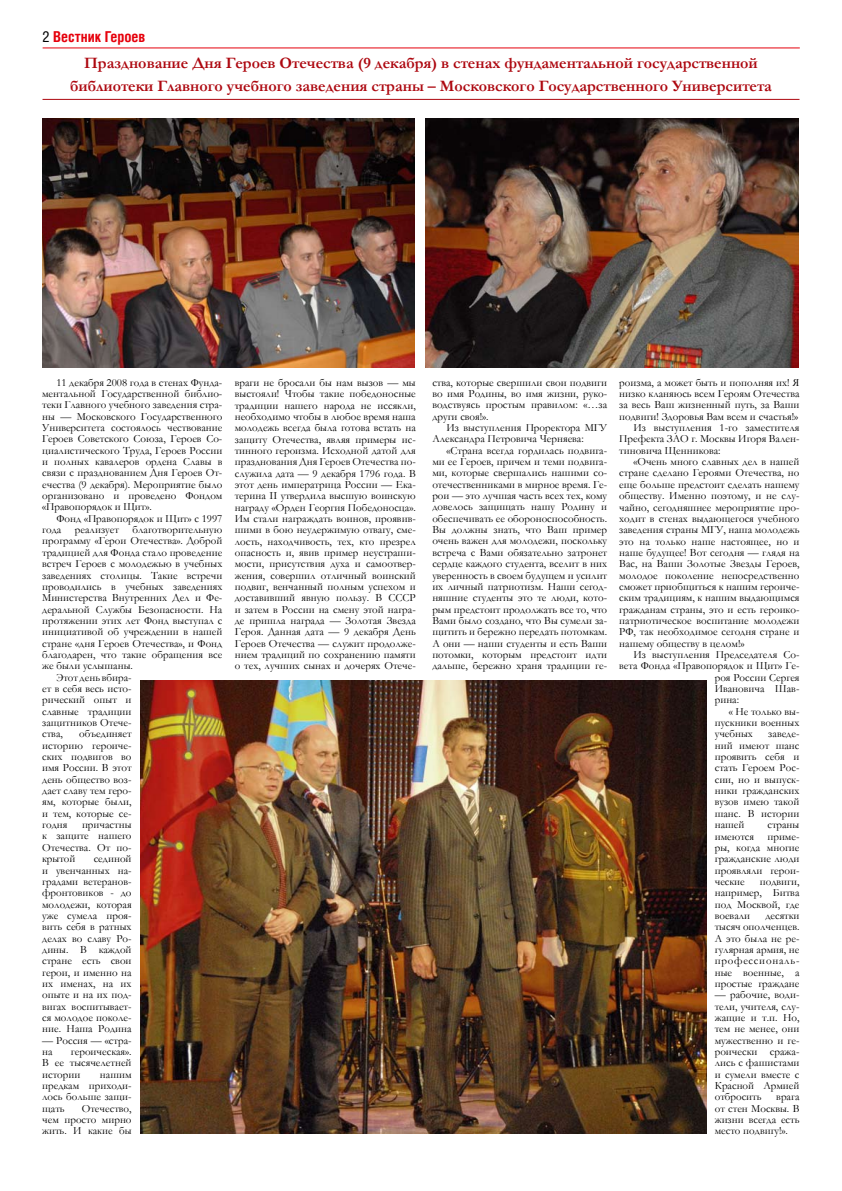
<style>
.page{position:relative;width:842px;height:1191px;background:#fff}
.page>*{position:absolute;margin:0;border:0;box-sizing:border-box;transform-origin:0 0}
.t1{font:700 16px/22.7px "Garamond";color:#ad070f;text-align:center}
.t2{font:700 15px "Helios Cond";color:#e6000c}
.t3{font:11px/11.3px "Garamond";color:#000;text-align:justify}
.s1{font-weight:400;color:#000}
</style>
<div class="page">
<hr style="left:43px;top:47px;width:757px;height:1px;background:#e6000c">
<img style="left:140px;top:680px;width:566px;height:453px">
<hr style="left:43px;top:99px;width:756px;height:1px;background:#ad070f">
<img style="left:43px;top:118px;width:372px;height:250px">
<img style="left:426px;top:118px;width:372px;height:250px">
<h2 class="t2" style="left:43px;top:27px;width:105px"><span class="s1">2</span> Вестник Героев</h2>
<h1 class="t1" style="left:70px;top:52px;width:703px">Празднование Дня Героев Отечества (9 декабря) в стенах фундаментальной государственной библиотеки Главного учебного заведения страны – Московского Государственного Университета</h1>
<p class="t3" style="left:42px;top:376px;width:182px;text-indent:14px">11 декабря 2008 года в стенах Фунда&shy;ментальной Государственной библио&shy;теки Главного учебного заведения стра&shy;ны — Московского Государственного Университета состоялось чествование Героев Советского Союза, Героев Со&shy;циалистического Труда, Героев России и полных кавалеров ордена Славы в связи с празднованием Дня Героев От&shy;ечества (9 декабря). Мероприятие было организовано и проведено Фондом «Правопорядок и Щит».</p>
<p class="t3" style="left:56px;top:512px;width:168px">Фонд «Правопорядок и Щит» с 1997</p>
<p class="t3" style="left:42px;top:524px;width:182px">года реализует благотворительную</p>
<p class="t3" style="left:42px;top:535px;width:182px">программу «Герои Отечества». Доброй</p>
<p class="t3" style="left:42px;top:546px;width:182px">традицией для Фонда стало проведение</p>
<p class="t3" style="left:42px;top:558px;width:182px">встреч Героев с молодежью в учебных</p>
<p class="t3" style="left:42px;top:569px;width:182px">заведениях столицы. Такие встречи</p>
<p class="t3" style="left:42px;top:580px;width:182px">проводились в учебных заведениях</p>
<p class="t3" style="left:42px;top:592px;width:182px">Министерства Внутренних Дел и Фе-</p>
<p class="t3" style="left:42px;top:603px;width:182px">деральной Службы Безопасности. На</p>
<p class="t3" style="left:42px;top:614px;width:182px">протяжении этих лет Фонд выступал с</p>
<p class="t3" style="left:42px;top:626px;width:182px">инициативой об учреждении в нашей</p>
<p class="t3" style="left:42px;top:637px;width:182px">стране «дня Героев Отечества», и Фонд</p>
<p class="t3" style="left:42px;top:648px;width:182px">благодарен, что такие обращения все</p>
<p class="t3" style="left:42px;top:660px;width:92px">же были услышаны.</p>
<p class="t3" style="left:56px;top:671px;width:77px">Этот день вбира-</p>
<p class="t3" style="left:42px;top:682px;width:91px">ет в себя весь исто-</p>
<p class="t3" style="left:42px;top:694px;width:91px">рический опыт и</p>
<p class="t3" style="left:42px;top:705px;width:91px">славные традиции</p>
<p class="t3" style="left:42px;top:716px;width:91px">защитников Отече-</p>
<p class="t3" style="left:42px;top:728px;width:22px">ства,</p>
<p class="t3" style="left:42px;top:728px;width:91px;text-indent:37px">объединяет историю героиче&shy;ских подвигов во имя России. В этот день общество воз&shy;дает славу тем геро&shy;ям, которые были, и тем, которые се&shy;годня</p>
<p class="t3" style="left:42px;top:818px;width:91px;text-indent:40px">причастны к защите нашего Отечества. От по&shy;крытой</p>
<p class="t3" style="left:42px;top:852px;width:91px;text-indent:52px">сединой и увенчанных на&shy;градами ветеранов&shy;фронтовиков - до молодежи, которая уже сумела проя&shy;вить себя в ратных делах во славу Ро&shy;дины. В каждой стране есть свои герои, и именно на их именах, на их опыте и на их под&shy;вигах воспитывает&shy;ся молодое поколе&shy;ние. Наша Родина</p>
<p class="t3" style="left:42px;top:1034px;width:91px">— Россия — «стра&shy;на</p>
<p class="t3" style="left:42px;top:1045px;width:91px;text-indent:29px">героическая».<br>В ее тысячелетней истории</p>
<p class="t3" style="left:42px;top:1068px;width:91px;text-indent:58px">нашим предкам приходи&shy;лось больше защи&shy;щать</p>
<p class="t3" style="left:42px;top:1102px;width:91px;text-indent:40px">Отечество, чем просто мирно жить. И какие бы</p>
<p class="t3" style="left:235px;top:376px;width:183px">враги не бросали бы нам вызов — мы выстояли! Чтобы такие победоносные традиции нашего народа не иссякли, необходимо чтобы в любое время наша молодежь всегда была готова встать на защиту Отечества, являя примеры ис&shy;тинного героизма. Исходной датой для празднования Дня Героев Отечества по&shy;служила дата — 9 декабря 1796 года. В этот день императрица России — Ека&shy;терина II утвердила высшую воинскую награду «Орден Георгия Победоносца».<br>Им стали награждать воинов, проявив&shy;шими в бою неудержимую отвагу, сме&shy;лость, находчивость, тех, кто презрел опасность и, явив пример неустраши&shy;мости, присутствия духа и самоотвер&shy;жения, совершил отличный воинский подвиг, венчанный полным успехом и доставивший явную пользу. В СССР и затем в России на смену этой награ&shy;де пришла награда — Золотая Звезда Героя. Данная дата — 9 декабря День Героев Отечества — служит продолже&shy;нием традиций по сохранению памяти о тех, лучших сынах и дочерях Отече-</p>
<p class="t3" style="left:432px;top:376px;width:176px">ства, которые свершили свои подвиги во имя Родины, во имя жизни, руко&shy;водствуясь простым правилом: «…за други своя!».</p>
<p class="t3" style="left:432px;top:421px;width:176px;text-indent:14px">Из выступления Проректора МГУ<br>Александра Петровича Черняева:</p>
<p class="t3" style="left:432px;top:444px;width:176px;text-indent:14px">«Страна всегда гордилась подвига&shy;ми ее Героев, причем и теми подвига&shy;ми, которые свершались нашими со&shy;отечественниками в мирное время. Ге&shy;рои — это лучшая часть всех тех, кому довелось защищать нашу Родину и обеспечивать ее обороноспособность.<br>Вы должны знать, что Ваш пример очень важен для молодежи, поскольку встреча с Вами обязательно затронет сердце каждого студента, вселит в них уверенность в своем будущем и усилит их личный патриотизм. Наши сегод&shy;няшние студенты это те люди, кото&shy;рым предстоит продолжать все то, что Вами было создано, что Вы сумели за&shy;щитить и бережно передать потомкам.<br>А они — наши студенты и есть Ваши потомки, которым предстоит идти дальше, бережно храня традиции ге-</p>
<p class="t3" style="left:619px;top:376px;width:182px">роизма, а может быть и пополняя их! Я</p>
<p class="t3" style="left:619px;top:388px;width:182px">низко кланяюсь всем Героям Отечества</p>
<p class="t3" style="left:619px;top:399px;width:182px">за весь Ваш жизненный путь, за Ваши</p>
<p class="t3" style="left:619px;top:410px;width:180px">подвиги! Здоровья Вам всем и счастья!»</p>
<p class="t3" style="left:633px;top:422px;width:168px">Из выступления 1-го заместителя</p>
<p class="t3" style="left:619px;top:433px;width:182px">Префекта ЗАО г. Москвы Игоря Вален-</p>
<p class="t3" style="left:619px;top:444px;width:103px">тиновича Щенникова:</p>
<p class="t3" style="left:633px;top:456px;width:168px">«Очень много славных дел в нашей</p>
<p class="t3" style="left:619px;top:467px;width:182px">стране сделано Героями Отечества, но</p>
<p class="t3" style="left:619px;top:478px;width:182px">еще больше предстоит сделать нашему</p>
<p class="t3" style="left:619px;top:490px;width:182px">обществу. Именно поэтому, и не слу-</p>
<p class="t3" style="left:619px;top:501px;width:182px">чайно, сегодняшнее мероприятие про-</p>
<p class="t3" style="left:619px;top:512px;width:182px">ходит в стенах выдающегося учебного</p>
<p class="t3" style="left:619px;top:524px;width:182px">заведения страны МГУ, наша молодежь</p>
<p class="t3" style="left:619px;top:535px;width:182px">это на только наше настоящее, но и</p>
<p class="t3" style="left:619px;top:546px;width:182px">наше будущее! Вот сегодня — глядя на</p>
<p class="t3" style="left:619px;top:558px;width:182px">Вас, на Ваши Золотые Звезды Героев,</p>
<p class="t3" style="left:619px;top:569px;width:182px">молодое поколение непосредственно</p>
<p class="t3" style="left:619px;top:580px;width:182px">сможет приобщиться к нашим героиче-</p>
<p class="t3" style="left:619px;top:592px;width:182px">ским традициям, к нашим выдающимся</p>
<p class="t3" style="left:619px;top:603px;width:182px">гражданам страны, это и есть героико-</p>
<p class="t3" style="left:619px;top:614px;width:182px">патриотическое воспитание молодежи</p>
<p class="t3" style="left:619px;top:626px;width:182px">РФ, так необходимое сегодня стране и</p>
<p class="t3" style="left:619px;top:637px;width:127px">нашему обществу в целом!»</p>
<p class="t3" style="left:633px;top:648px;width:168px">Из выступления Председателя Со-</p>
<p class="t3" style="left:619px;top:660px;width:182px">вета Фонда «Правопорядок и Щит» Ге-</p>
<p class="t3" style="left:715px;top:671px;width:86px">роя России Сергея</p>
<p class="t3" style="left:715px;top:682px;width:86px">Ивановича Шав-</p>
<p class="t3" style="left:715px;top:694px;width:26px">рина:</p>
<p class="t3" style="left:729px;top:705px;width:72px">« Не только вы-</p>
<p class="t3" style="left:715px;top:716px;width:86px">пускники военных</p>
<p class="t3" style="left:715px;top:728px;width:40px">учебных</p>
<p class="t3" style="left:715px;top:728px;width:86px;text-indent:54px">заведе&shy;ний имеют шанс проявить себя и стать Героем Рос&shy;сии, но и выпуск&shy;ники гражданских вузов имею такой шанс. В истории нашей</p>
<p class="t3" style="left:715px;top:818px;width:86px;text-indent:53px">страны имеются приме&shy;ры, когда многие гражданские люди проявляли герои&shy;ческие</p>
<p class="t3" style="left:715px;top:875px;width:86px;text-indent:45px">подвиги, например, Битва под Москвой, где воевали</p>
<p class="t3" style="left:715px;top:909px;width:86px;text-indent:51px">десятки тысяч ополченцев.<br>А это была не ре&shy;гулярная армия, не профессиональ&shy;ные военные, а простые граждане</p>
<p class="t3" style="left:715px;top:989px;width:86px">— рабочие, води&shy;тели, учителя, слу&shy;жащие и т.п. Но, тем не менее, они мужественно и ге&shy;роически сража&shy;лись с фашистами и сумели вместе с Красной Армией отбросить</p>
<p class="t3" style="left:715px;top:1091px;width:86px;text-indent:62px">врага от стен Москвы. В жизни всегда есть место подвигу!».</p>
</div>
